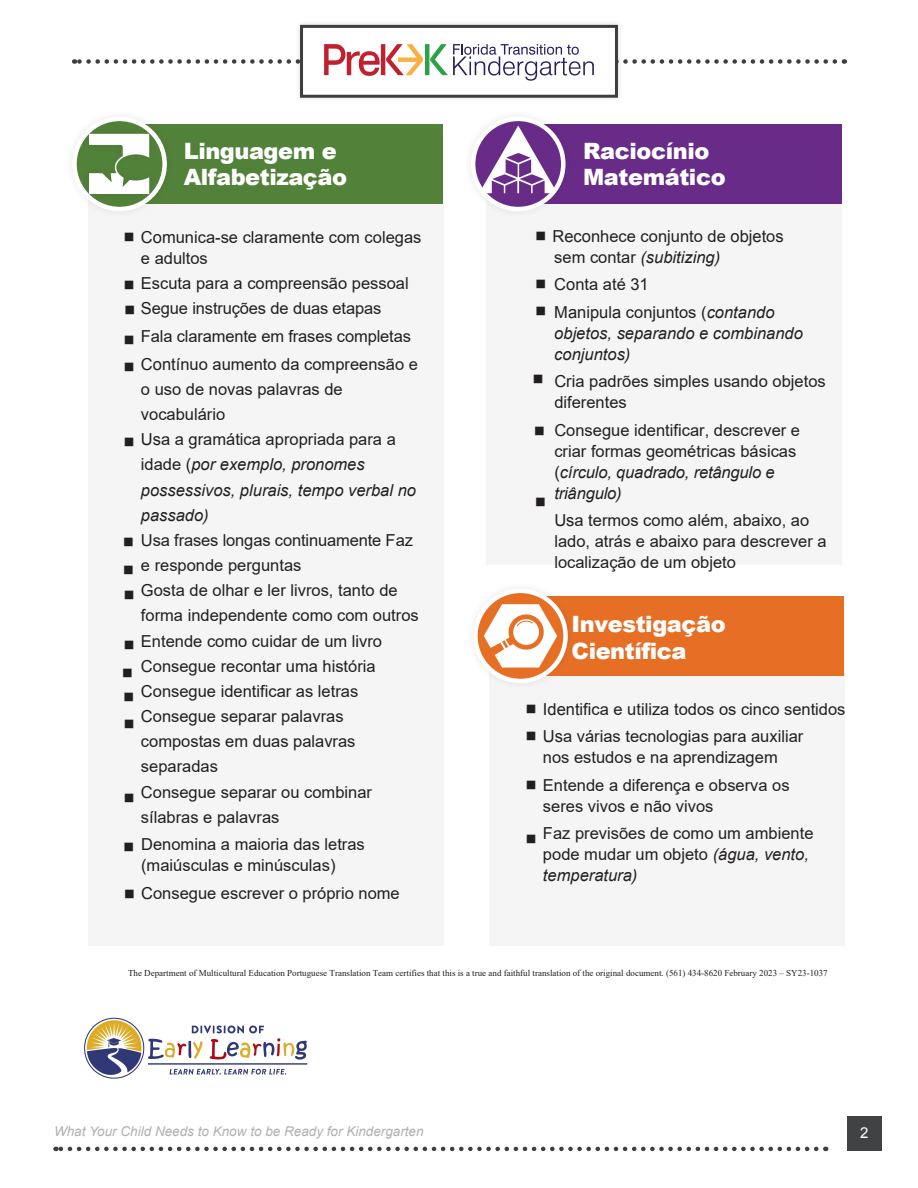
<style>
.page{position:relative;width:918px;height:1188px;background:#fff}
.page>*{position:absolute;margin:0;border:0;box-sizing:border-box;transform-origin:0 0}
.t1{font:900 22.5px/25.5px "Arial";letter-spacing:-.02em;color:#fff}
.t2{font:16.5px/25.2px "Arial";color:#231f20}
.t3{font:italic 16.5px/21px "Arial";color:#231f20}
.t4{font:15px "Arial";color:#fff}
.t5{font:italic 13.5px "Arial";color:#636366}
.t6{font:9px "Times New Roman";color:#221e1f}
.s1{font-style:italic}
.s2{font-style:normal}
</style>
<div class="page">
<div style="left:847px;top:1117px;width:35px;height:34px;background:#414243"></div>
<svg style="left:56px;top:1147px;width:760px;height:4px"></svg>
<div style="left:295px;top:20px;width:328px;height:83px;background:#313265;opacity:.16"></div>
<div style="left:300px;top:25px;width:318px;height:73px;background:#fff;border:3px solid #3e3e3f"></div>
<svg style="left:74px;top:44px;width:761px;height:37px"></svg>
<div style="left:88px;top:136px;width:355px;height:810px;background:#f5f5f6"></div>
<div style="left:112px;top:124px;width:331px;height:80px;background:#52813a"></div>
<div style="left:65px;top:109px;width:110px;height:110px;background:#231f20;opacity:.1"></div>
<svg style="left:74px;top:119px;width:91px;height:90px"></svg>
<div style="left:82px;top:127px;width:75px;height:75px;background:#231f20;opacity:.1"></div>
<svg style="left:89px;top:134px;width:60px;height:60px"></svg>
<div style="left:72px;top:117px;width:95px;height:94px;border:4px solid #fff;border-radius:50%"></div>
<div style="left:487px;top:136px;width:355px;height:429px;background:#f5f5f6"></div>
<div style="left:510px;top:124px;width:332px;height:80px;background:#682b87"></div>
<div style="left:464px;top:109px;width:109px;height:110px;background:#231f20;opacity:.1"></div>
<svg style="left:473px;top:119px;width:90px;height:90px"></svg>
<svg style="left:479px;top:125px;width:78px;height:68px"></svg>
<div style="left:471px;top:117px;width:95px;height:94px;border:4px solid #fff;border-radius:50%"></div>
<div style="left:489px;top:608px;width:355px;height:338px;background:#f5f5f6"></div>
<div style="left:513px;top:596px;width:331px;height:80px;background:#e76f25"></div>
<div style="left:466px;top:581px;width:109px;height:110px;background:#231f20;opacity:.1"></div>
<svg style="left:475px;top:591px;width:91px;height:90px"></svg>
<svg style="left:484px;top:604px;width:73px;height:64px"></svg>
<div style="left:473px;top:589px;width:95px;height:94px;border:4px solid #fff;border-radius:50%"></div>
<img style="left:84px;top:1017px;width:224px;height:62px">
<p class="t1" style="left:184px;top:138px;width:165px">Linguagem e<br>Alfabetização</p>
<p class="t2" style="left:141px;top:227px;width:282px;line-height:20.9px">Comunica-se claramente com colegas e adultos</p>
<p class="t2" style="left:141px;top:271px;width:269px">Escuta para a compreensão pessoal<br>Segue instruções de duas etapas</p>
<p class="t2" style="left:141px;top:322px;width:279px;line-height:27.6px">Fala claramente em frases completas<br>Contínuo aumento da compreensão e</p>
<p class="t2" style="left:141px;top:376px;width:279px">o uso de novas palavras de vocabulário<br>Usa a gramática apropriada para a idade (<span class="s1">por exemplo, pronomes possessivos, plurais, tempo verbal no passado)<br></span>Usa frases longas continuamente Faz e responde perguntas<br>Gosta de olhar e ler livros, tanto de forma independente como com outros<br>Entende como cuidar de um livro<br>Consegue recontar uma história<br>Consegue identificar as letras<br>Consegue separar palavras compostas em duas palavras separadas<br>Consegue separar ou combinar sílabras e palavras</p>
<p class="t2" style="left:141px;top:834px;width:225px;line-height:21px">Denomina a maioria das letras (maiúsculas e minúsculas)</p>
<p class="t2" style="left:141px;top:880px;width:260px">Consegue escrever o próprio nome</p>
<p class="t1" style="left:583px;top:138px;width:144px">Raciocínio<br>Matemático</p>
<p class="t2" style="left:553px;top:225px;width:233px;line-height:21.5px">Reconhece conjunto de objetos sem contar <span class="s1">(subitizing)</span></p>
<p class="t2" style="left:554px;top:271px;width:222px;line-height:27.2px">Conta até 31<br>Manipula conjuntos (<span class="s1">contando</span></p>
<p class="t3" style="left:554px;top:323px;width:250px">objetos, separando e combinando conjuntos)</p>
<p class="t2" style="left:554px;top:371px;width:273px;line-height:21px">Cria padrões simples usando objetos diferentes</p>
<p class="t2" style="left:554px;top:420px;width:247px;line-height:21px">Consegue identificar, descrever e criar formas geométricas básicas (<span class="s1">círculo, quadrado, retângulo e triângulo)</span></p>
<p class="t2" style="left:554px;top:510px;width:274px;line-height:21px">Usa termos como além, abaixo, ao lado, atrás e abaixo para descrever a localização de um objeto</p>
<p class="t1" style="left:572px;top:609px;width:156px;line-height:27px">Investigação<br>Científica</p>
<p class="t2" style="left:543px;top:696px;width:304px;line-height:27.5px">Identifica e utiliza todos os cinco sentidos<br>Usa várias tecnologias para auxiliar</p>
<p class="t2" style="left:543px;top:744px;width:248px;line-height:27.6px">nos estudos e na aprendizagem<br>Entende a diferença e observa os</p>
<p class="t2" style="left:543px;top:792px;width:272px;line-height:27.6px">seres vivos e não vivos<br>Faz previsões de como um ambiente</p>
<p class="t3" style="left:543px;top:844px;width:268px"><span class="s2">pode mudar um objeto</span> (água, vento, temperatura)</p>
<p class="t6" style="left:128px;top:966px;width:701px">The Department of Multicultural Education Portuguese Translation Team certifies that this is a true and faithful translation of the original document. (561) 434-8620 February 2023 – SY23-1037</p>
<p class="t5" style="left:54px;top:1123px;width:371px">What Your Child Needs to Know to be Ready for Kindergarten</p>
<p class="t4" style="left:860px;top:1123px;width:10px">2</p>
</div>
